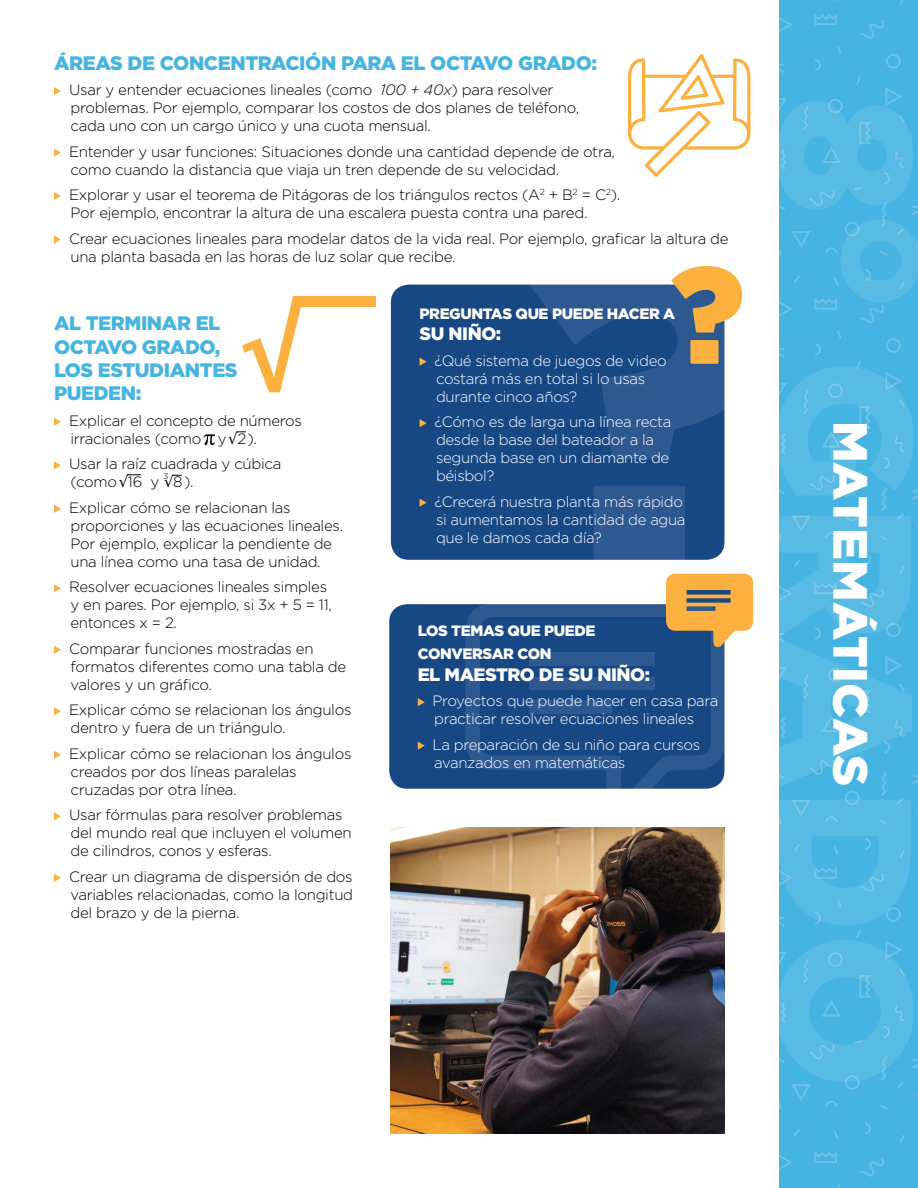
<style>
.page{position:relative;width:918px;height:1188px;background:#fff}
.page>*{position:absolute;margin:0;border:0;box-sizing:border-box;transform-origin:0 0}
.t1{font:900 136.95px "Gotham";color:#fbb040}
.t2{font:700 104.4px "Myriad Pro";color:#fbb040}
.t3{font:900 48px "Gotham";color:#fff}
.t4{font:900 19.5px/23.4px "Gotham";letter-spacing:-.02em;color:#46b4e1}
.t5{font:900 18px "Gotham";letter-spacing:-.025em;color:#fff}
.t6{font:300 15px/18px "Gotham";letter-spacing:-.02em;color:#000}
.t7{font:300 15px/18px "Gotham";letter-spacing:-.025em;color:#fff}
.t8{font:900 15px/23.4px "Gotham";letter-spacing:-.025em;color:#fff}
.t9{font:300 8.25px "Gotham";color:#000}
.s1{font-style:italic}
</style>
<div class="page">
<div style="left:779px;top:0;width:139px;height:1188px;background:#45b4e2"></div>
<div style="left:391px;top:285px;width:333px;height:275px;background:#184884;border-radius:18px"></div>
<svg style="left:529px;top:284px;width:196px;height:276px"></svg>
<div style="left:389px;top:604px;width:335px;height:185px;background:#184884;border-radius:18px"></div>
<svg style="left:420px;top:358px;width:7px;height:8px"></svg>
<svg style="left:420px;top:419px;width:7px;height:8px"></svg>
<svg style="left:420px;top:499px;width:7px;height:8px"></svg>
<svg style="left:418px;top:698px;width:7px;height:8px"></svg>
<svg style="left:418px;top:742px;width:7px;height:8px"></svg>
<svg style="left:54px;top:418px;width:7px;height:8px"></svg>
<svg style="left:54px;top:461px;width:7px;height:8px"></svg>
<svg style="left:54px;top:505px;width:7px;height:8px"></svg>
<svg style="left:54px;top:584px;width:7px;height:8px"></svg>
<svg style="left:54px;top:646px;width:7px;height:8px"></svg>
<svg style="left:54px;top:707px;width:7px;height:8px"></svg>
<svg style="left:54px;top:751px;width:7px;height:8px"></svg>
<svg style="left:54px;top:812px;width:7px;height:8px"></svg>
<svg style="left:54px;top:874px;width:7px;height:8px"></svg>
<svg style="left:671px;top:266px;width:70px;height:97px"></svg>
<svg style="left:54px;top:87px;width:7px;height:8px"></svg>
<svg style="left:54px;top:148px;width:7px;height:9px"></svg>
<svg style="left:54px;top:192px;width:7px;height:8px"></svg>
<svg style="left:54px;top:236px;width:7px;height:8px"></svg>
<svg style="left:465px;top:604px;width:260px;height:185px"></svg>
<div style="left:529px;top:653px;width:126px;height:13px;background:#2e5990"></div>
<div style="left:529px;top:677px;width:126px;height:13px;background:#2e5990"></div>
<div style="left:529px;top:701px;width:83px;height:13px;background:#2e5990"></div>
<svg style="left:666px;top:574px;width:87px;height:74px"></svg>
<svg style="left:204px;top:434px;width:11px;height:11px"></svg>
<svg style="left:127px;top:474px;width:14px;height:1px"></svg>
<div style="left:293px;top:296px;width:82px;height:11px;background:#fbb040"></div>
<svg style="left:627px;top:54px;width:124px;height:123px"></svg>
<img style="left:391px;top:828px;width:333px;height:306px">
<h3 class="t4" style="left:54px;top:51px;width:545px">ÁREAS DE CONCENTRACIÓN PARA EL OCTAVO GRADO:</h3>
<p class="t6" style="left:69px;top:80px;width:512px">Usar y entender ecuaciones lineales (como <span class="s1">100 + 40x</span>) para resolver problemas. Por ejemplo, comparar los costos de dos planes de teléfono, cada uno con un cargo único y una cuota mensual.</p>
<p class="t6" style="left:69px;top:142px;width:547px">Entender y usar funciones: Situaciones donde una cantidad depende de otra, como cuando la distancia que viaja un tren depende de su velocidad.</p>
<p class="t6" style="left:69px;top:185px;width:553px">Explorar y usar el teorema de Pitágoras de los triángulos rectos (A<sup>2</sup> + B<sup>2</sup> = C<sup>2</sup>).<br>Por ejemplo, encontrar la altura de una escalera puesta contra una pared.</p>
<p class="t6" style="left:69px;top:229px;width:661px">Crear ecuaciones lineales para modelar datos de la vida real. Por ejemplo, graficar la altura de una planta basada en las horas de luz solar que recibe.</p>
<h1 class="t1" style="left:671px;top:221px;width:75px">?</h1>
<h2 class="t2" style="left:240px;top:281px;width:63px">√</h2>
<p class="t8" style="left:420px;top:301px;width:257px">PREGUNTAS QUE PUEDE HACER A</p>
<h3 class="t4" style="left:54px;top:311px;width:185px">AL TERMINAR EL<br>OCTAVO GRADO,<br>LOS ESTUDIANTES<br>PUEDEN:</h3>
<p class="t6" style="left:69px;top:411px;width:234px">Explicar el concepto de números irracionales (como y √2).</p>
<p class="t6" style="left:69px;top:455px;width:214px">Usar la raíz cuadrada y cúbica (como √16</p>
<p class="t5" style="left:420px;top:321px;width:83px">SU NIÑO:</p>
<p class="t7" style="left:434px;top:351px;width:234px">¿Qué sistema de juegos de video costará más en total si lo usas durante cinco años?</p>
<p class="t7" style="left:434px;top:412px;width:239px">¿Cómo es de larga una línea recta desde la base del bateador a la segunda base en un diamante de béisbol?</p>
<p class="t7" style="left:434px;top:492px;width:253px">¿Crecerá nuestra planta más rápido si aumentamos la cantidad de agua que le damos cada día?</p>
<p class="t9" style="left:164px;top:470px;width:6px">3</p>
<p class="t6" style="left:69px;top:469px;width:223px;line-height:25.5px;text-indent:81px">y √8).<br>Explicar cómo se relacionan las</p>
<p class="t6" style="left:70px;top:516px;width:274px">proporciones y las ecuaciones lineales.<br>Por ejemplo, explicar la pendiente de una línea como una tasa de unidad.</p>
<p class="t6" style="left:69px;top:578px;width:264px">Resolver ecuaciones lineales simples y en pares. Por ejemplo, si 3x + 5 = 11, entonces x = 2.</p>
<p class="t6" style="left:69px;top:639px;width:279px">Comparar funciones mostradas en formatos diferentes como una tabla de valores y un gráfico.</p>
<p class="t6" style="left:69px;top:701px;width:284px">Explicar cómo se relacionan los ángulos dentro y fuera de un triángulo.</p>
<p class="t6" style="left:69px;top:744px;width:284px">Explicar cómo se relacionan los ángulos creados por dos líneas paralelas cruzadas por otra línea.</p>
<p class="t6" style="left:69px;top:806px;width:284px">Usar fórmulas para resolver problemas del mundo real que incluyen el volumen de cilindros, conos y esferas.</p>
<p class="t6" style="left:69px;top:867px;width:286px;text-align:justify">Crear un diagrama de dispersión de dos variables relacionadas, como la longitud del brazo y de la pierna.</p>
<p class="t8" style="left:418px;top:619px;width:179px">LOS TEMAS QUE PUEDE<br>CONVERSAR CON</p>
<p class="t5" style="left:418px;top:662px;width:234px">EL MAESTRO DE SU NIÑO:</p>
<p class="t7" style="left:433px;top:691px;width:287px">Proyectos que puede hacer en casa para practicar resolver ecuaciones lineales</p>
<p class="t7" style="left:433px;top:735px;width:269px">La preparación de su niño para cursos avanzados en matemáticas</p>
<h3 class="t3" style="left:884px;top:421px;width:367px;rotate:90deg">MATEMÁTICAS</h3>
</div>
